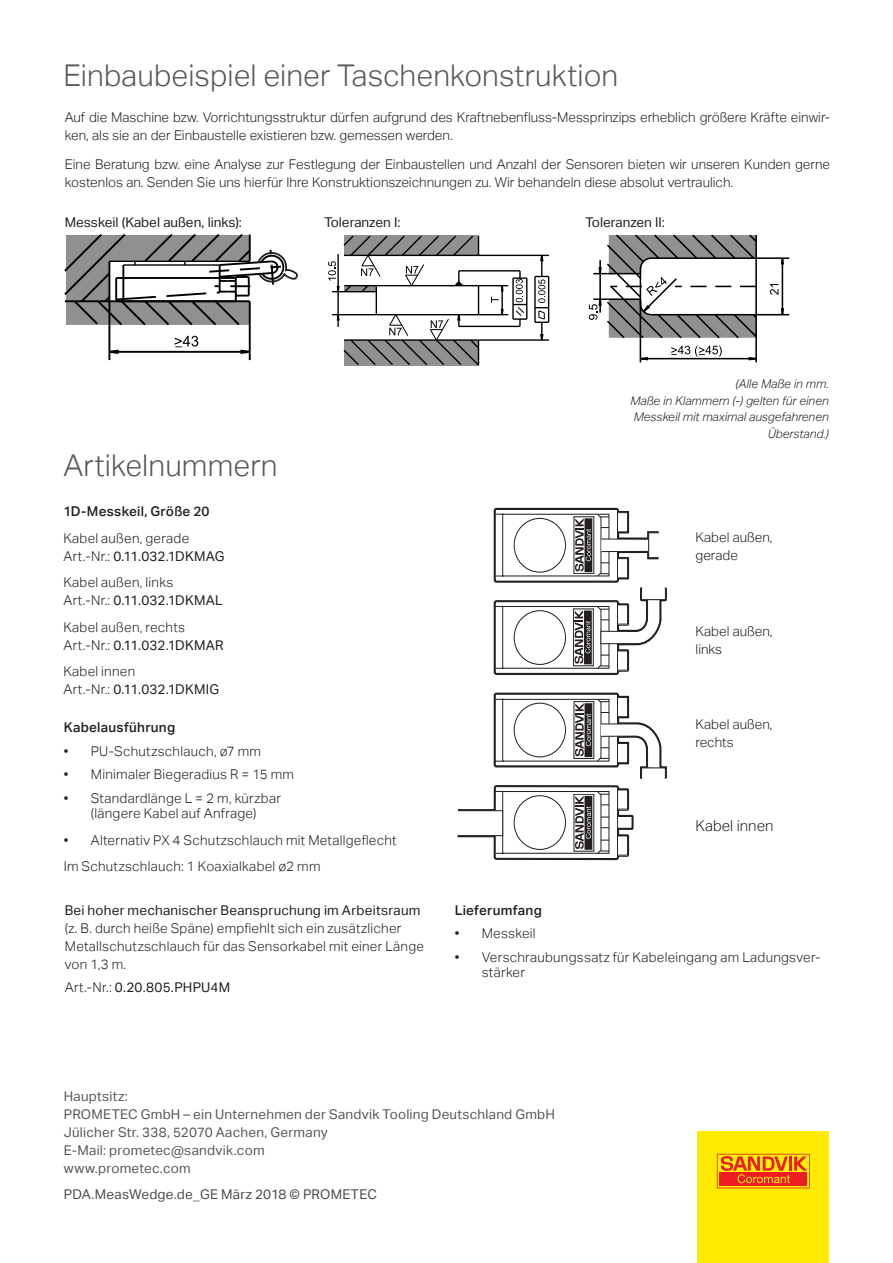
<style>
.page{position:relative;width:893px;height:1263px;background:#fff}
.page>*{position:absolute;margin:0;border:0;box-sizing:border-box;transform-origin:0 0}
.Header_II_20_23_AG_l{font:300 30px "Aktiv Grotesk";letter-spacing:.005em;color:#57585a}
.Technische_Daten__Au{font:300 15px "Aktiv Grotesk";color:#231f20}
._10_Fließtext_normal{font:300 13.5px/18px "Aktiv Grotesk";color:#231f20}
.Body_9_12_AG_light_l{font:300 13.5px/18px "Aktiv Grotesk";letter-spacing:.02em;color:#231f20}
._10_Fließtext_normal-2{font:300 13.5px/15px "Aktiv Grotesk";letter-spacing:.02em;color:#231f20;text-align:center}
.t1{font:13.5px/18px "Aktiv Grotesk";letter-spacing:.02em;color:#57585a}
._10_Fließtext_normal-3{font:13.5px "Aktiv Grotesk";color:#231f20}
.Technische_Daten__Au-2{font:300 13.5px/18px "Aktiv Grotesk";color:#231f20}
.Body_9_12_AG_light_l-2{font:500 13.5px "Aktiv Grotesk";letter-spacing:.02em;color:#231f20}
.t2{font:13.5px "Aktiv Grotesk";letter-spacing:.015em;color:#4b4c4d}
.Body_9_12_AG_light_l-3{font:13.5px "Aktiv Grotesk";letter-spacing:.01em;color:#231f20}
.t3{font:italic 300 12px/16.5px "Aktiv Grotesk";color:#231f20;text-align:right}
.s1{font-weight:400}
.s2{font-weight:300}
</style>
<div class="page">
<div style="left:698px;top:1131px;width:131px;height:132px;background:#ffea01"></div>
<svg style="left:717px;top:1154px;width:93px;height:34px"></svg>
<svg style="left:457px;top:507px;width:210px;height:354px"></svg>
<div style="left:618px;top:816px;width:14px;height:12px;background:#fff"></div>
<div style="left:617px;top:816px;width:15px;height:13px;border:1px solid #231f20"></div>
<hr style="left:512px;top:278px;width:2px;height:41px;background:#000">
<hr style="left:478px;top:339px;width:71px;height:2px;background:#000">
<hr style="left:459px;top:326px;width:61px;height:1px;background:#000">
<hr style="left:459px;top:270px;width:61px;height:1px;background:#000">
<svg style="left:491px;top:286px;width:13px;height:30px"></svg>
<hr style="left:501px;top:286px;width:2px;height:29px;background:#000">
<hr style="left:478px;top:285px;width:30px;height:1px;background:#000">
<hr style="left:478px;top:314px;width:30px;height:1px;background:#000">
<hr style="left:534px;top:276px;width:2px;height:46px;background:#000">
<hr style="left:478px;top:255px;width:71px;height:1px;background:#000">
<svg style="left:328px;top:235px;width:152px;height:131px"></svg>
<svg style="left:513px;top:271px;width:14px;height:55px"></svg>
<svg style="left:535px;top:254px;width:14px;height:87px"></svg>
<hr style="left:640px;top:300px;width:1px;height:62px;background:#000">
<hr style="left:755px;top:333px;width:2px;height:29px;background:#000">
<svg style="left:780px;top:306px;width:5px;height:10px"></svg>
<svg style="left:780px;top:259px;width:4px;height:7px"></svg>
<hr style="left:782px;top:258px;width:1px;height:57px;background:#000">
<hr style="left:756px;top:314px;width:33px;height:1px;background:#000">
<hr style="left:756px;top:257px;width:33px;height:2px;background:#000">
<svg style="left:770px;top:284px;width:8px;height:11px"></svg>
<svg style="left:589px;top:234px;width:169px;height:127px"></svg>
<svg style="left:110px;top:348px;width:11px;height:7px"></svg>
<svg style="left:238px;top:348px;width:11px;height:7px"></svg>
<hr style="left:109px;top:351px;width:141px;height:2px;background:#000">
<hr style="left:108px;top:301px;width:2px;height:59px;background:#000">
<hr style="left:249px;top:325px;width:2px;height:35px;background:#000">
<svg style="left:175px;top:336px;width:23px;height:12px"></svg>
<svg style="left:64px;top:234px;width:234px;height:93px"></svg>
<p class="Header_II_20_23_AG_l" style="left:63px;top:58px;width:556px">Einbaubeispiel einer Taschenkonstruktion</p>
<p class="_10_Fließtext_normal" style="left:65px;top:109px;width:767px">Auf die Maschine bzw. Vorrichtungsstruktur dürfen aufgrund des Kraftnebenfluss-Messprinzips erheblich größere Kräfte einwir&shy;ken, als sie an der Einbaustelle existieren bzw. gemessen werden.</p>
<p class="_10_Fließtext_normal" style="left:65px;top:155px;width:767px">Eine Beratung bzw. eine Analyse zur Festlegung der Einbaustellen und Anzahl der Sensoren bieten wir unseren Kunden gerne kostenlos an. Senden Sie uns hierfür Ihre Konstruktionszeichnungen zu. Wir behandeln diese absolut vertraulich.</p>
<p class="_10_Fließtext_normal-3" style="left:65px;top:215px;width:179px">Messkeil (Kabel außen, links):</p>
<p class="_10_Fließtext_normal-3" style="left:325px;top:215px;width:77px">Toleranzen I:</p>
<p class="_10_Fließtext_normal-3" style="left:586px;top:215px;width:81px">Toleranzen II:</p>
<p class="Header_II_20_23_AG_l" style="left:63px;top:448px;width:216px">Artikelnummern</p>
<p class="Body_9_12_AG_light_l-2" style="left:63px;top:504px;width:148px">1D-Messkeil, Größe 20</p>
<p class="Body_9_12_AG_light_l" style="left:63px;top:529px;width:163px">Kabel außen, gerade<br>Art.-Nr.: <span class="s1">0.11.032.1DKMAG</span></p>
<p class="Body_9_12_AG_light_l" style="left:63px;top:574px;width:161px">Kabel außen, links<br>Art.-Nr.: <span class="s1">0.11.032.1DKMAL</span></p>
<p class="Body_9_12_AG_light_l" style="left:63px;top:618px;width:162px">Kabel außen, rechts<br>Art.-Nr.: <span class="s1">0.11.032.1DKMAR</span></p>
<p class="Body_9_12_AG_light_l" style="left:63px;top:663px;width:157px">Kabel innen<br>Art.-Nr.: <span class="s1">0.11.032.1DKMIG</span></p>
<p class="Body_9_12_AG_light_l-2" style="left:64px;top:720px;width:113px">Kabelausführung</p>
<p class="_10_Fließtext_normal-2" style="left:64px;top:744px;width:199px">• PU-Schutzschlauch, ø7 mm</p>
<p class="_10_Fließtext_normal-2" style="left:64px;top:767px;width:232px">• Minimaler Biegeradius R = 15 mm</p>
<p class="_10_Fließtext_normal-2" style="left:64px;top:791px;width:219px">• Standardlänge L = 2 m, kürzbar (längere Kabel auf Anfrage)</p>
<p class="_10_Fließtext_normal-2" style="left:64px;top:832px;width:334px">• Alternativ PX 4 Schutzschlauch mit Metallgeflecht</p>
<p class="Body_9_12_AG_light_l" style="left:64px;top:857px;width:258px">Im Schutzschlauch: 1 Koaxialkabel ø2 mm</p>
<p class="Body_9_12_AG_light_l" style="left:65px;top:901px;width:361px"><span class="s1">Bei hoher mechanischer Beanspruchung im Arbeitsraum </span>(z. B. durch heiße Späne) empfiehlt sich ein zusätzlicher Metallschutzschlauch für das Sensorkabel mit einer Länge von 1,3 m.</p>
<p class="Body_9_12_AG_light_l-3" style="left:65px;top:980px;width:167px"><span class="s2">Art.-Nr.:</span> 0.20.805.PHPU4M</p>
<p class="t3" style="left:630px;top:376px;width:200px">(Alle Maße in mm.<br>Maße in Klammern (-) gelten für einen<br>Messkeil mit maximal ausgefahrenen<br>Überstand.)</p>
<p class="Technische_Daten__Au-2" style="left:696px;top:528px;width:78px">Kabel außen, gerade</p>
<p class="Technische_Daten__Au-2" style="left:696px;top:622px;width:78px">Kabel außen, links</p>
<p class="Technische_Daten__Au-2" style="left:696px;top:716px;width:78px">Kabel außen, rechts</p>
<p class="Technische_Daten__Au" style="left:696px;top:817px;width:79px">Kabel innen</p>
<p class="Body_9_12_AG_light_l-2" style="left:455px;top:902px;width:89px">Lieferumfang</p>
<p class="_10_Fließtext_normal-2" style="left:455px;top:926px;width:82px">• Messkeil</p>
<p class="_10_Fließtext_normal-2" style="left:482px;top:949px;width:340px;text-align:left;text-indent:-27px">• Verschraubungssatz für Kabeleingang am Ladungsver&shy;stärker</p>
<p class="t1" style="left:64px;top:1088px;width:493px">Hauptsitz:<br>PROMETEC GmbH – ein Unternehmen der Sandvik Tooling Deutschland GmbH Jülicher Str. 338, 52070 Aachen, Germany<br>E-Mail: prometec@sandvik.com<br>www.prometec.com</p>
<p class="t2" style="left:64px;top:1187px;width:315px">PDA.MeasWedge.de_GE März 2018 © PROMETEC</p>
</div>
